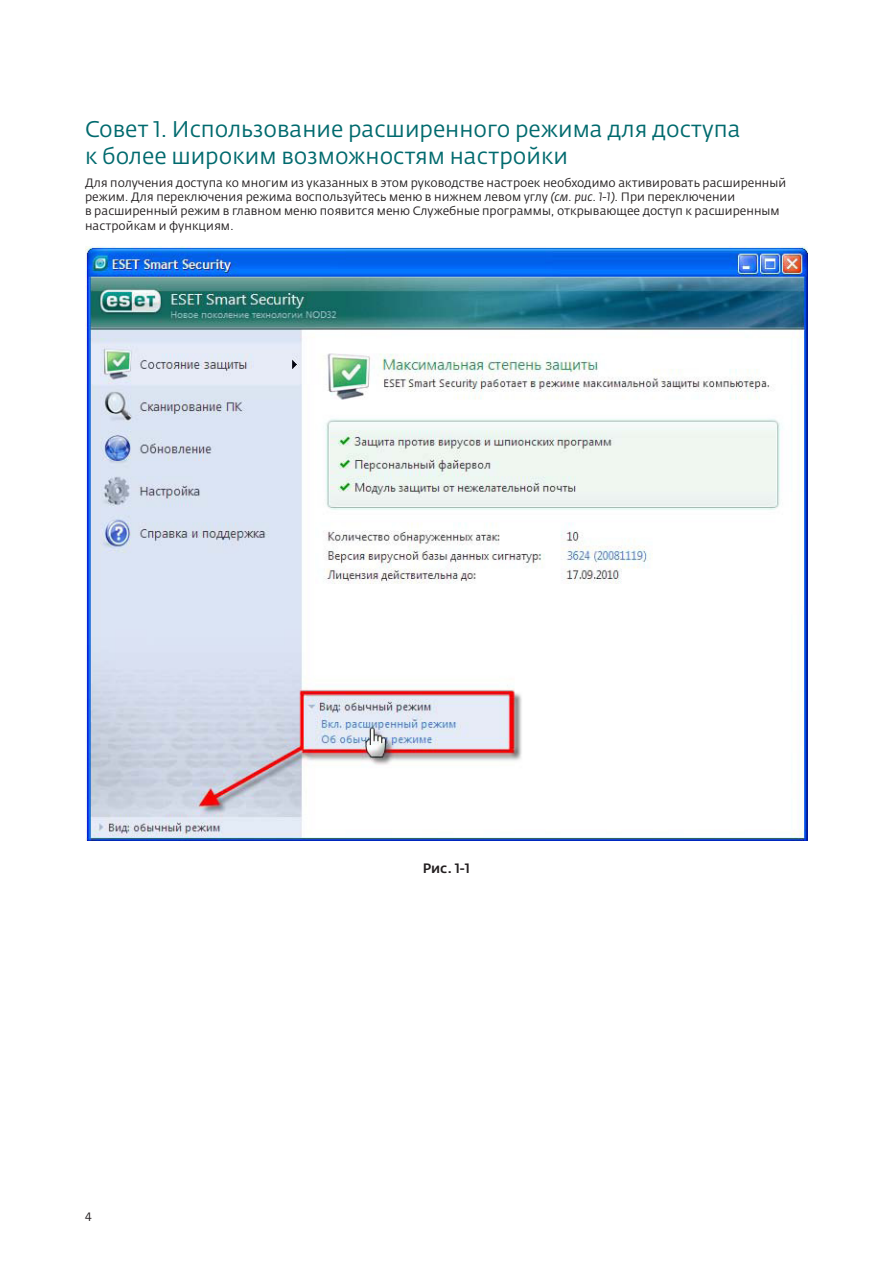
<style>
.page{position:relative;width:893px;height:1263px;background:#fff}
.page>*{position:absolute;margin:0;border:0;box-sizing:border-box;transform-origin:0 0}
.Paragraph_Style_2{font:22.5px/27px "Fedra Sans Alt Pro";color:#006a6e}
.Paragraph_Style_3{font:500 13.5px "Fedra Sans Alt Pro";color:#231f20}
.Paragraph_Style_1{font:12px/14.4px "Fedra Sans Alt Pro";color:#231f20}
.s1{font-style:italic}
</style>
<div class="page">
<img style="left:85px;top:247px;width:723px;height:594px">
<p class="Paragraph_Style_2" style="left:85px;top:115px;width:657px">Совет 1. Использование расширенного режима для доступа к более широким возможностям настройки</p>
<p class="Paragraph_Style_1" style="left:85px;top:175px;width:703px">Для получения доступа ко многим из указанных в этом руководстве настроек необходимо активировать расширенный режим. Для переключения режима воспользуйтесь меню в нижнем левом углу <span class="s1">(см. рис. 1-1).</span> При переключении<br>в расширенный режим в главном меню появится меню Служебные программы, открывающее доступ к расширенным настройкам и функциям.</p>
<p class="Paragraph_Style_1" style="left:85px;top:1210px;width:8px">4</p>
<p class="Paragraph_Style_3" style="left:423px;top:860px;width:49px">Рис. 1-1</p>
</div>
